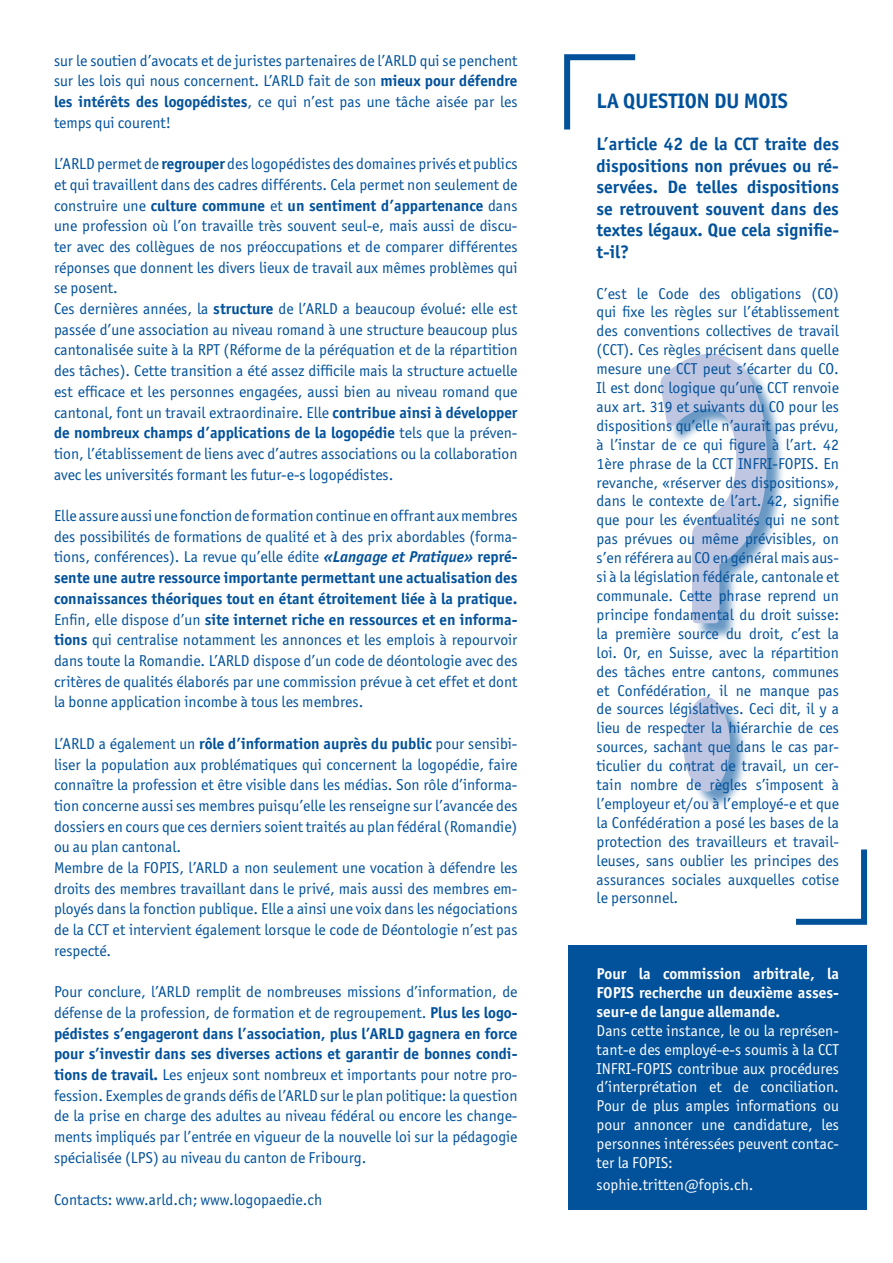
<style>
.page{position:relative;width:893px;height:1263px;background:#fff}
.page>*{position:absolute;margin:0;border:0;box-sizing:border-box;transform-origin:0 0}
.t1{font:700 21px "Officina Sans ITC Std";color:#01519b}
.t2{font:700 18px/21.6px "Officina Sans ITC Std";color:#01519b;text-align:justify}
.t3{font:15.75px/20.7px "Officina Sans ITC Std";color:#01519b;text-align:justify}
.t4{font:15.75px/18.9px "Officina Sans ITC Std";color:#fff;text-align:justify}
.t5{font:700 15.75px/18.9px "Officina Sans ITC Std";color:#fff;text-align:justify}
.s1{font-weight:700}
.s2{font-weight:700;font-style:italic}
</style>
<div class="page">
<div style="left:568px;top:945px;width:299px;height:265px;background:#01519b"></div>
<div style="left:663px;top:356px;width:122px;height:454px;background:#01519b;opacity:.59"></div>
<svg style="left:660px;top:354px;width:107px;height:438px"></svg>
<svg style="left:564px;top:54px;width:72px;height:76px"></svg>
<svg style="left:796px;top:849px;width:72px;height:76px"></svg>
<p class="t3" style="left:54px;top:50px;width:465px">sur le soutien d’avocats et de juristes partenaires de l’ARLD qui se penchent sur les lois qui nous concernent. L’ARLD fait de son <span class="s1">mieux pour défendre les intérêts des logopédistes</span>, ce qui n’est pas une tâche aisée par les temps qui courent!</p>
<p class="t3" style="left:54px;top:153px;width:465px;text-align:left">L’ARLD permet de <span class="s1">regrouper</span> des logopédistes des domaines privés et publics et qui travaillent dans des cadres différents. Cela permet non seulement de construire une <span class="s1">culture commune</span> et <span class="s1">un sentiment d’appartenance</span> dans une profession où l’on travaille très souvent seul-e, mais aussi de discu&shy;ter avec des collègues de nos préoccupations et de comparer différentes réponses que donnent les divers lieux de travail aux mêmes problèmes qui se posent.<br>Ces dernières années, la <span class="s1">structure</span> de l’ARLD a beaucoup évolué: elle est passée d’une association au niveau romand à une structure beaucoup plus cantonalisée suite à la RPT (Réforme de la péréquation et de la répartition des tâches). Cette transition a été assez difficile mais la structure actuelle est efficace et les personnes engagées, aussi bien au niveau romand que cantonal, font un travail extraordinaire. Elle <span class="s1">contribue ainsi à développer de nombreux champs d’applications de la logopédie</span> tels que la préven&shy;tion, l’établissement de liens avec d’autres associations ou la collaboration avec les universités formant les futur-e-s logopédistes.</p>
<p class="t3" style="left:54px;top:505px;width:465px">Elle assure aussi une fonction de formation continue en offrant aux membres des possibilités de formations de qualité et à des prix abordables (forma&shy;tions, conférences). La revue qu’elle édite <span class="s2">«Langage et Pratique»</span> <span class="s1">repré&shy;sente une autre ressource importante permettant une actualisation des connaissances théoriques tout en étant étroitement liée à la pratique.<br></span>Enfin, elle dispose d’un <span class="s1">site internet riche en ressources et en informa&shy;tions</span> qui centralise notamment les annonces et les emplois à repourvoir dans toute la Romandie. L’ARLD dispose d’un code de déontologie avec des critères de qualités élaborés par une commission prévue à cet effet et dont la bonne application incombe à tous les membres.</p>
<p class="t3" style="left:54px;top:733px;width:465px;text-align:left">L’ARLD a également un <span class="s1">rôle d’information auprès du public</span> pour sensibi&shy;liser la population aux problématiques qui concernent la logopédie, faire connaître la profession et être visible dans les médias. Son rôle d’informa&shy;tion concerne aussi ses membres puisqu’elle les renseigne sur l’avancée des dossiers en cours que ces derniers soient traités au plan fédéral (Romandie) ou au plan cantonal.<br>Membre de la FOPIS, l’ARLD a non seulement une vocation à défendre les droits des membres travaillant dans le privé, mais aussi des membres em&shy;ployés dans la fonction publique. Elle a ainsi une voix dans les négociations de la CCT et intervient également lorsque le code de Déontologie n’est pas respecté.</p>
<p class="t3" style="left:54px;top:981px;width:465px">Pour conclure, l’ARLD remplit de nombreuses missions d’information, de défense de la profession, de formation et de regroupement. <span class="s1">Plus les logo&shy;pédistes s’engageront dans l’association, plus l’ARLD gagnera en force pour s’investir dans ses diverses actions et garantir de bonnes condi&shy;tions de travail.</span> Les enjeux sont nombreux et importants pour notre pro&shy;fession. Exemples de grands défis de l’ARLD sur le plan politique: la question de la prise en charge des adultes au niveau fédéral ou encore les change&shy;ments impliqués par l’entrée en vigueur de la nouvelle loi sur la pédagogie spécialisée (LPS) au niveau du canton de Fribourg.</p>
<p class="t3" style="left:54px;top:1189px;width:270px">Contacts: www.arld.ch; www.logopaedie.ch</p>
<h1 class="t1" style="left:597px;top:88px;width:193px">LA QUESTION DU MOIS</h1>
<p class="t2" style="left:597px;top:133px;width:244px">L’article 42 de la CCT traite des dispositions non prévues ou ré&shy;servées. De telles dispositions se retrouvent souvent dans des textes légaux. Que cela signifie&shy;t-il?</p>
<p class="t3" style="left:597px;top:284px;width:244px;line-height:18.9px">C’est le Code des obligations (CO) qui fixe les règles sur l’établissement des conventions collectives de travail (CCT). Ces règles précisent dans quelle mesure une CCT peut s’écarter du CO.<br>Il est donc logique qu’une CCT renvoie aux art. 319 et suivants du CO pour les dispositions qu’elle n’aurait pas prévu, à l’instar de ce qui figure à l’art. 42<br>1ère phrase de la CCT INFRI-FOPIS. En revanche, «réserver des dispositions», dans le contexte de l’art. 42, signifie que pour les éventualités qui ne sont pas prévues ou même prévisibles, on s’en référera au CO en général mais aus&shy;si à la législation fédérale, cantonale et communale. Cette phrase reprend un principe fondamental du droit suisse: la première source du droit, c’est la loi. Or, en Suisse, avec la répartition des tâches entre cantons, communes et Confédération, il ne manque pas de sources législatives. Ceci dit, il y a lieu de respecter la hiérarchie de ces sources, sachant que dans le cas par&shy;ticulier du contrat de travail, un cer&shy;tain nombre de règles s’imposent à l’employeur et/ou à l’employé-e et que la Confédération a posé les bases de la protection des travailleurs et travail&shy;leuses, sans oublier les principes des assurances sociales auxquelles cotise le personnel.</p>
<p class="t5" style="left:597px;top:964px;width:244px">Pour la commission arbitrale, la FOPIS recherche un deuxième asses&shy;seur-e de langue allemande.</p>
<p class="t4" style="left:597px;top:1021px;width:244px">Dans cette instance, le ou la représen&shy;tant-e des employé-e-s soumis à la CCT INFRI-FOPIS contribue aux procédures d’interprétation et de conciliation.<br>Pour de plus amples informations ou pour annoncer une candidature, les personnes intéressées peuvent contac&shy;ter la FOPIS:</p>
<p class="t4" style="left:597px;top:1175px;width:158px">sophie.tritten@fopis.ch.</p>
</div>
